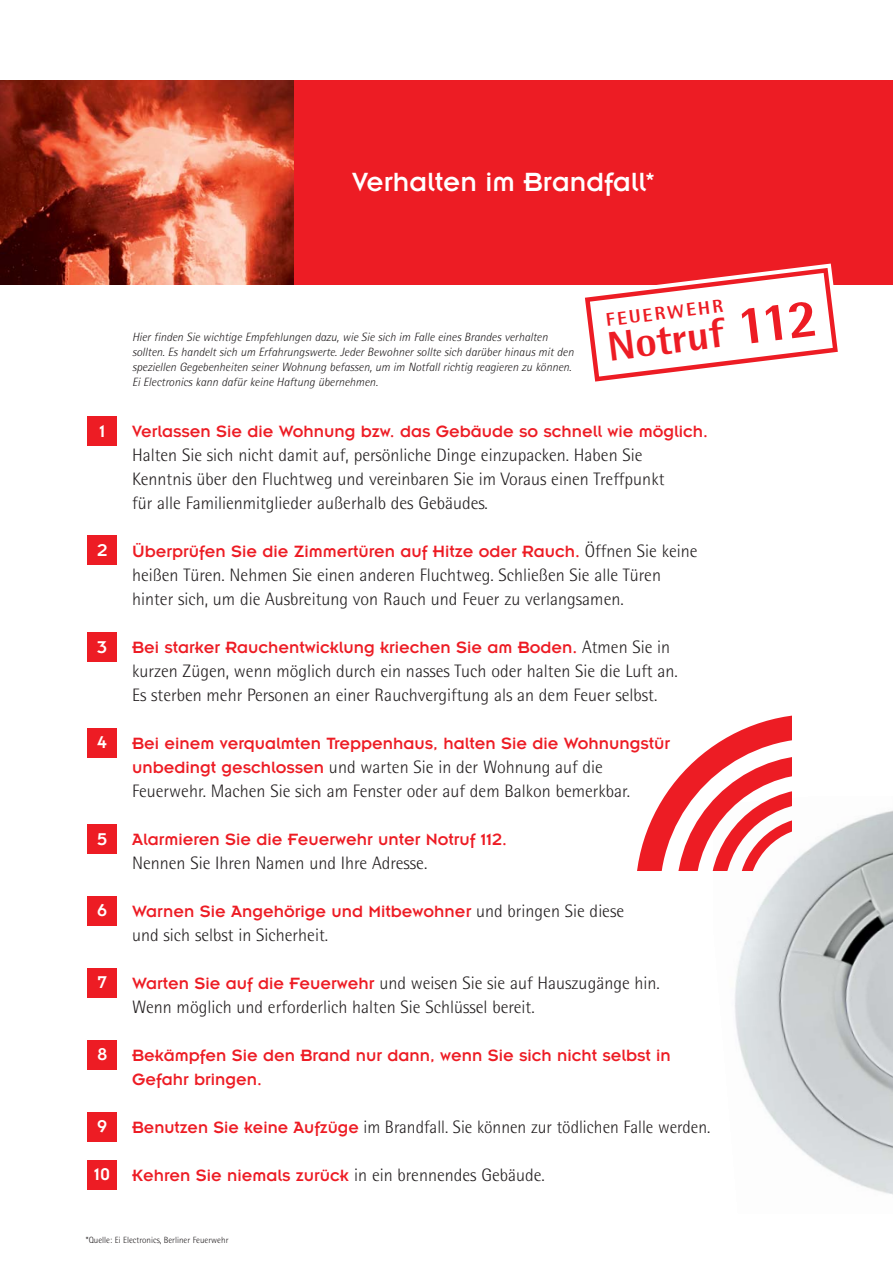
<style>
.page{position:relative;width:893px;height:1263px;background:#fff}
.page>*{position:absolute;margin:0;border:0;box-sizing:border-box;transform-origin:0 0}
.t1{font:800 41.4px "Rotis Semi Sans";color:#ed1c24}
.t2{font:28.95px "Insignia LT Std";color:#fff}
.t3{font:18.75px "Insignia LT Std";color:#fff}
.t4{font:800 18.45px "Rotis Semi Sans";color:#ed1c24}
.t5{font:300 18px/24px "Rotis Semi Sans";color:#231f20}
.t6{font:18px/24px "Insignia LT Std";color:#ed1c24}
.t7{font:italic 300 12px/15px "Rotis Semi Sans";color:#231f20}
.t8{font:300 9px "Rotis Semi Sans";color:#231f20}
.s1{font-size:54px}
.s2{font-family:"Rotis Semi Sans";font-weight:300;color:#231f20}
.s3{font-family:"Insignia LT Std";font-weight:400;color:#ed1c24}
</style>
<div class="page">
<img style="left:735px;top:797px;width:158px;height:398px">
<div style="left:0;top:81px;width:893px;height:204px;background:#ed1c24"></div>
<img style="left:0;top:81px;width:293px;height:204px">
<div style="left:87px;top:416px;width:30px;height:30px;background:#ed1c24"></div>
<div style="left:87px;top:535px;width:30px;height:30px;background:#ed1c24"></div>
<div style="left:87px;top:632px;width:30px;height:30px;background:#ed1c24"></div>
<div style="left:87px;top:728px;width:30px;height:30px;background:#ed1c24"></div>
<div style="left:87px;top:824px;width:30px;height:30px;background:#ed1c24"></div>
<div style="left:87px;top:896px;width:30px;height:30px;background:#ed1c24"></div>
<div style="left:87px;top:968px;width:30px;height:29px;background:#ed1c24"></div>
<div style="left:87px;top:1040px;width:30px;height:30px;background:#ed1c24"></div>
<div style="left:87px;top:1112px;width:30px;height:30px;background:#ed1c24"></div>
<div style="left:87px;top:1160px;width:30px;height:30px;background:#ed1c24"></div>
<svg style="left:585px;top:264px;width:253px;height:118px"></svg>
<svg style="left:637px;top:715px;width:154px;height:156px"></svg>
<h2 class="t2" style="left:352px;top:173px;width:304px">Verhalten im Brandfall*</h2>
<p class="t3" style="left:99px;top:425px;width:7px">1</p>
<p class="t3" style="left:97px;top:544px;width:12px">2</p>
<p class="t3" style="left:97px;top:641px;width:12px">3</p>
<p class="t3" style="left:97px;top:736px;width:11px">4</p>
<p class="t3" style="left:97px;top:833px;width:12px">5</p>
<p class="t3" style="left:97px;top:904px;width:12px">6</p>
<p class="t3" style="left:98px;top:976px;width:11px">7</p>
<p class="t3" style="left:97px;top:1049px;width:12px">8</p>
<p class="t3" style="left:97px;top:1121px;width:12px">9</p>
<p class="t3" style="left:94px;top:1169px;width:17px">10</p>
<p class="t4" style="left:605px;top:313px;width:119px;rotate:-7deg">FEUERWEHR</p>
<h1 class="t1" style="left:606px;top:332px;width:213px;rotate:-7deg">Notruf <span class="s1">112</span></h1>
<p class="t7" style="left:132px;top:331px;width:443px">Hier finden Sie wichtige Empfehlungen dazu, wie Sie sich im Falle eines Brandes verhalten sollten. Es handelt sich um Erfahrungswerte. Jeder Bewohner sollte sich darüber hinaus mit den speziellen Gegebenheiten seiner Wohnung befassen, um im Notfall richtig reagieren zu können.<br>Ei Electronics kann dafür keine Haftung übernehmen.</p>
<p class="t6" style="left:132px;top:421px;width:577px">Verlassen Sie die Wohnung bzw. das Gebäude so schnell wie möglich.</p>
<p class="t5" style="left:132px;top:445px;width:534px">Halten Sie sich nicht damit auf, persönliche Dinge einzupacken. Haben Sie<br>Kenntnis über den Fluchtweg und vereinbaren Sie im Voraus einen Treffpunkt für alle Familienmitglieder außerhalb des Gebäudes.</p>
<p class="t6" style="left:132px;top:541px;width:567px">Überprüfen Sie die Zimmertüren auf Hitze oder Rauch. <span class="s2">Öffnen Sie keine</span></p>
<p class="t5" style="left:132px;top:565px;width:530px">heißen Türen. Nehmen Sie einen anderen Fluchtweg. Schließen Sie alle Türen hinter sich, um die Ausbreitung von Rauch und Feuer zu verlangsamen.</p>
<p class="t6" style="left:132px;top:637px;width:540px">Bei starker Rauchentwicklung kriechen Sie am Boden. <span class="s2">Atmen Sie in</span></p>
<p class="t5" style="left:132px;top:661px;width:547px">kurzen Zügen, wenn möglich durch ein nasses Tuch oder halten Sie die Luft an.<br>Es sterben mehr Personen an einer Rauchvergiftung als an dem Feuer selbst.</p>
<p class="t6" style="left:132px;top:733px;width:540px">Bei einem verqualmten Treppenhaus, halten Sie die Wohnungstür</p>
<p class="t5" style="left:132px;top:757px;width:500px"><span class="s3">unbedingt geschlossen</span> und warten Sie in der Wohnung auf die<br>Feuerwehr. Machen Sie sich am Fenster oder auf dem Balkon bemerkbar.</p>
<p class="t6" style="left:132px;top:829px;width:376px">Alarmieren Sie die Feuerwehr unter Notruf 112.</p>
<p class="t5" style="left:132px;top:853px;width:297px">Nennen Sie Ihren Namen und Ihre Adresse.</p>
<p class="t6" style="left:132px;top:901px;width:494px">Warnen Sie Angehörige und Mitbewohner <span class="s2">und bringen Sie diese</span></p>
<p class="t5" style="left:132px;top:925px;width:198px">und sich selbst in Sicherheit.</p>
<p class="t5" style="left:132px;top:973px;width:529px"><span class="s3">Warten Sie auf die Feuerwehr</span> und weisen Sie sie auf Hauszugänge hin.<br>Wenn möglich und erforderlich halten Sie Schlüssel bereit.</p>
<p class="t6" style="left:132px;top:1045px;width:540px">Bekämpfen Sie den Brand nur dann, wenn Sie sich nicht selbst in<br>Gefahr bringen.</p>
<p class="t5" style="left:132px;top:1117px;width:580px"><span class="s3">Benutzen Sie keine Aufzüge</span> im Brandfall. Sie können zur tödlichen Falle werden.</p>
<p class="t5" style="left:132px;top:1165px;width:414px"><span class="s3">Kehren Sie niemals zurück</span> in ein brennendes Gebäude.</p>
<p class="t8" style="left:86px;top:1237px;width:144px">*Quelle: Ei Electronics, Berliner Feuerwehr</p>
</div>
